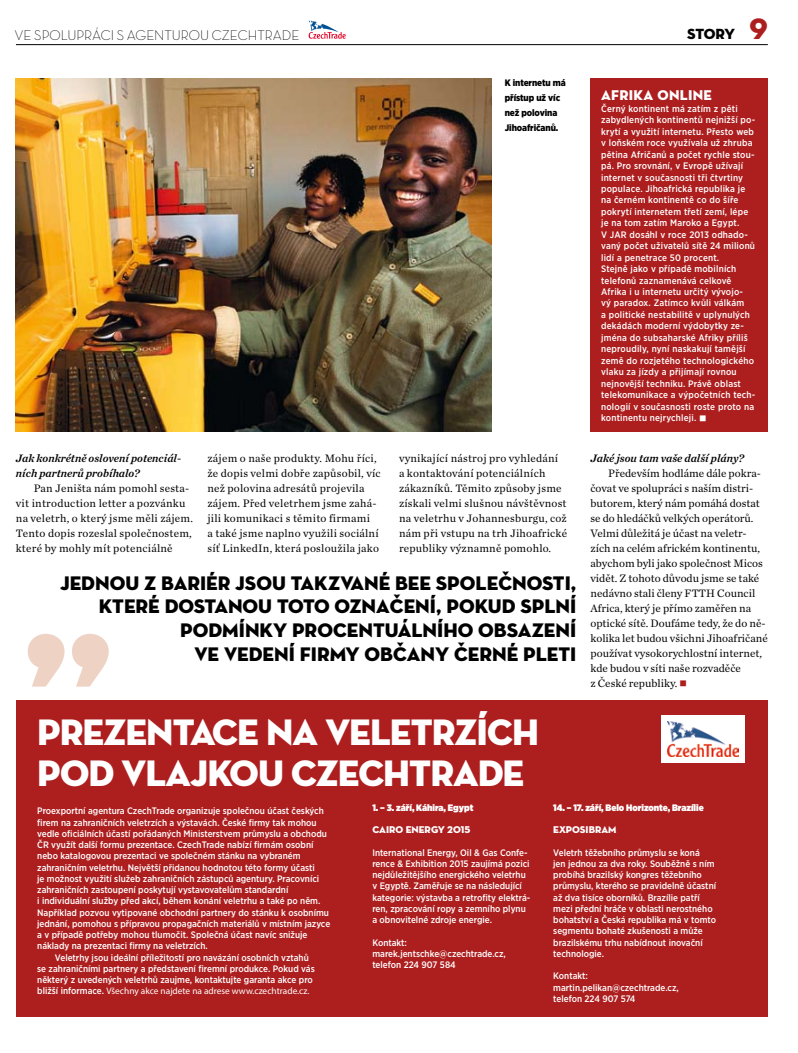
<style>
.page{position:relative;width:798px;height:1053px;background:#fff}
.page>*{position:absolute;margin:0;border:0;box-sizing:border-box;transform-origin:0 0}
.t1{font:37.5px/41.2px "Neutra Disp Titling";letter-spacing:-.025em;color:#fff}
.t2{font:20px/23.8px "Neutra Disp Titling";color:#000;text-align:right}
.t3{font:15px "Neutra Disp Titling";color:#000}
.t4{font:14.38px "Neutra Disp Titling";letter-spacing:.02em;color:#fff}
.t5{font:14.25px "Neutra Disp Light Alt";color:#000}
.t6{font:11.25px/15px "Chronicle Text G1";letter-spacing:.02em;color:#000}
.t7{font:11.25px "Chronicle Text G1";color:#000}
.t8{font:italic 11.25px "Chronicle Text G1 Semi";color:#000}
.t9{font:10px "Neutra Disp Titling";color:#fff}
.t10{font:500 9.38px/11.2px "Gotham Narrow";color:#fff}
.t11{font:500 9.38px/11.5px "Gotham Narrow";letter-spacing:.02em;color:#fff}
.t12{font:9.38px "Myriad Pro";color:#fff}
.t13{font:900 9.38px "Gotham Narrow";color:#fff}
.t14{font:900 9.38px/15px "Gotham Narrow";letter-spacing:-.01em;color:#000}
.s1{font-size:30px;color:#ad1e1f}
.s2{color:#ad1e1f}
.s3{font-family:"Gotham Narrow";font-weight:500}
</style>
<div class="page">
<hr style="left:16px;top:44px;width:751px;height:1px;background:#000">
<div style="left:590px;top:78px;width:177px;height:353px;background:#ad1e1f"></div>
<div style="left:16px;top:700px;width:751px;height:316px;background:#ad1e1f"></div>
<div style="left:660px;top:715px;width:84px;height:47px;background:#fff"></div>
<img style="left:667px;top:721px;width:71px;height:35px">
<svg style="left:308px;top:21px;width:37px;height:18px"></svg>
<svg style="left:28px;top:633px;width:81px;height:53px"></svg>
<img style="left:16px;top:78px;width:475px;height:353px">
<p class="t5" style="left:15px;top:27px;width:286px">VE SPOLUPRÁCI S AGENTUROU CZECHTRADE</p>
<p class="t3" style="left:687px;top:25px;width:82px">STORY <span class="s1">9</span></p>
<p class="t14" style="left:504px;top:75px;width:62px">K internetu má přístup už víc než polovina<br>Jihoafričanů.</p>
<p class="t8" style="left:16px;top:449px;width:166px">Jak konkrétně oslovení potenciál-</p>
<p class="t8" style="left:16px;top:464px;width:125px">ních partnerů probíhalo?</p>
<p class="t6" style="left:34px;top:479px;width:157px">Pan Jeništa nám pomohl sesta-</p>
<p class="t6" style="left:16px;top:494px;width:171px">vit introduction letter a pozvánku</p>
<p class="t6" style="left:16px;top:509px;width:178px">na veletrh, o který jsme měli zájem.</p>
<p class="t6" style="left:16px;top:524px;width:177px">Tento dopis rozeslal společnostem,</p>
<p class="t6" style="left:16px;top:539px;width:158px">které by mohly mít potenciálně</p>
<p class="t6" style="left:207px;top:449px;width:175px">zájem o naše produkty. Mohu říci, že dopis velmi dobře zapůsobil, víc než polovina adresátů projevila zájem. Před veletrhem jsme zahá&shy;jili komunikaci s těmito firmami<br>a také jsme naplno využili sociální síť LinkedIn, která posloužila jako</p>
<p class="t6" style="left:399px;top:449px;width:170px">vynikající nástroj pro vyhledání<br>a kontaktování potenciálních zákazníků. Těmito způsoby jsme získali velmi slušnou návštěvnost na veletrhu v Johannesburgu, což nám při vstupu na trh Jihoafrické republiky významně pomohlo.</p>
<p class="t2" style="left:99px;top:571px;width:478px">SPOLEČNOSTI,<br>KTERÉ DOSTANOU TOTO OZNAČENÍ, POKUD SPLNÍ<br>PODMÍNKY PROCENTUÁLNÍHO OBSAZENÍ<br>VE VEDENÍ FIRMY OBČANY ČERNÉ PLETI</p>
<p class="t2" style="left:60px;top:571px;width:348px">JEDNOU Z BARIÉR JSOU TAKZVANÉ BEE</p>
<p class="t4" style="left:601px;top:86px;width:112px">AFRIKA ONLINE</p>
<p class="t11" style="left:601px;top:103px;width:156px">Černý kontinent má zatím z pěti zabydlených kontinentů nejnižší po&shy;krytí a využití internetu. Přesto web v loňském roce využívala už zhruba pětina Afričanů a počet rychle stou&shy;pá. Pro srovnání, v Evropě užívají internet v současnosti tři čtvrtiny populace. Jihoafrická republika je na černém kontinentě co do šíře pokrytí internetem třetí zemí, lépe je na tom zatím Maroko a Egypt.<br>V JAR dosáhl v roce 2013 odhado&shy;vaný počet uživatelů sítě 24 milionů lidí a penetrace 50 procent.<br>Stejně jako v případě mobilních telefonů zaznamenává celkově Afrika i u internetu určitý vývojo-<br>vý paradox. Zatímco kvůli válkám<br>a politické nestabilitě v uplynulých dekádách moderní výdobytky ze&shy;jména do subsaharské Afriky příliš neproudily, nyní naskakují tamější země do rozjetého technologického vlaku za jízdy a přijímají rovnou nejnovější techniku. Právě oblast telekomunikace a výpočetních tech&shy;nologií v současnosti roste proto na kontinentu nejrychleji. ■</p>
<p class="t8" style="left:590px;top:449px;width:155px">Jaké jsou tam vaše další plány?</p>
<p class="t7" style="left:608px;top:464px;width:154px">Především hodláme dále pokra-</p>
<p class="t7" style="left:590px;top:479px;width:164px">čovat ve spolupráci s naším distri-</p>
<p class="t7" style="left:590px;top:494px;width:171px">butorem, který nám pomáhá dostat</p>
<p class="t7" style="left:590px;top:509px;width:164px">se do hledáčků velkých operátorů.</p>
<p class="t7" style="left:590px;top:524px;width:158px">Velmi důležitá je účast na veletr-</p>
<p class="t7" style="left:590px;top:539px;width:171px">zích na celém africkém kontinentu,</p>
<p class="t7" style="left:590px;top:554px;width:174px">abychom byli jako společnost Micos</p>
<p class="t7" style="left:590px;top:569px;width:170px">vidět. Z tohoto důvodu jsme se také</p>
<p class="t7" style="left:590px;top:584px;width:166px">nedávno stali členy FTTH Council</p>
<p class="t7" style="left:590px;top:599px;width:162px">Africa, který je přímo zaměřen na</p>
<p class="t7" style="left:590px;top:614px;width:176px">optické sítě. Doufáme tedy, že do ně-</p>
<p class="t7" style="left:590px;top:629px;width:179px">kolika let budou všichni Jihoafričané</p>
<p class="t7" style="left:590px;top:644px;width:173px">používat vysokorychlostní internet,</p>
<p class="t7" style="left:590px;top:659px;width:152px">kde budou v síti naše rozvaděče</p>
<p class="t7" style="left:590px;top:674px;width:98px">z České republiky. <span class="s2">■</span></p>
<p class="t1" style="left:37px;top:711px;width:503px">PREZENTACE NA VELETRZÍCH<br>POD VLAJKOU CZECHTRADE</p>
<p class="t10" style="left:37px;top:805px;width:288px">Proexportní agentura CzechTrade organizuje společnou účast českých</p>
<p class="t10" style="left:37px;top:816px;width:281px">firem na zahraničních veletrzích a výstavách. České firmy tak mohou</p>
<p class="t10" style="left:37px;top:827px;width:291px">vedle oficiálních účastí pořádaných Ministerstvem průmyslu a obchodu</p>
<p class="t10" style="left:37px;top:839px;width:278px">ČR využít další formu prezentace. CzechTrade nabízí firmám osobní</p>
<p class="t10" style="left:37px;top:850px;width:265px">nebo katalogovou prezentaci ve společném stánku na vybraném</p>
<p class="t10" style="left:37px;top:861px;width:279px">zahraničním veletrhu. Největší přidanou hodnotou této formy účasti</p>
<p class="t10" style="left:37px;top:872px;width:283px">je možnost využití služeb zahraničních zástupců agentury. Pracovníci</p>
<p class="t10" style="left:37px;top:884px;width:252px">zahraničních zastoupení poskytují vystavovatelům standardní</p>
<p class="t10" style="left:37px;top:895px;width:284px">i individuální služby před akcí, během konání veletrhu a také po něm.</p>
<p class="t10" style="left:37px;top:906px;width:293px">Například pozvou vytipované obchodní partnery do stánku k osobnímu</p>
<p class="t10" style="left:37px;top:917px;width:294px">jednání, pomohou s přípravou propagačních materiálů v místním jazyce</p>
<p class="t10" style="left:37px;top:929px;width:271px">a v případě potřeby mohou tlumočit. Společná účast navíc snižuje</p>
<p class="t10" style="left:37px;top:940px;width:172px">náklady na prezentaci firmy na veletrzích.</p>
<p class="t10" style="left:55px;top:951px;width:255px">Veletrhy jsou ideální příležitostí pro navázání osobních vztahů</p>
<p class="t10" style="left:37px;top:962px;width:279px">se zahraničními partnery a představení firemní produkce. Pokud vás</p>
<p class="t10" style="left:37px;top:974px;width:277px">některý z uvedených veletrhů zaujme, kontaktujte garanta akce pro</p>
<p class="t12" style="left:37px;top:985px;width:273px"><span class="s3">bližší informace.</span> Všechny akce najdete na adrese www.czechtrade.cz.</p>
<p class="t13" style="left:372px;top:800px;width:102px">1. – 3. září, Káhira, Egypt</p>
<p class="t9" style="left:372px;top:823px;width:21px">CAIRO</p>
<p class="t9" style="left:405px;top:823px;width:8px">ENER</p>
<p class="t9" style="left:431px;top:823px;width:41px">GY 2015</p>
<p class="t10" style="left:372px;top:846px;width:159px">International Energy, Oil &amp; Gas Confe&shy;rence &amp; Exhibition 2015 zaujímá pozici nejdůležitějšího energického veletrhu v Egyptě. Zaměřuje se na následující kategorie: výstavba a retrofity elektrá&shy;ren, zpracování ropy a zemního plynu a obnovitelné zdroje energie.</p>
<p class="t10" style="left:372px;top:936px;width:135px">Kontakt: marek.jentschke@czechtrade.cz, telefon 224 907 584</p>
<p class="t13" style="left:553px;top:800px;width:152px">14. – 17. září, Belo Horizonte, Brazílie</p>
<p class="t9" style="left:553px;top:823px;width:64px">EXPOSIBRAM</p>
<p class="t10" style="left:553px;top:846px;width:164px">Veletrh těžebního průmyslu se koná<br>jen jednou za dva roky. Souběžně s ním probíhá brazilský kongres těžebního průmyslu, kterého se pravidelně účastní až dva tisíce oborníků. Brazílie patří mezi přední hráče v oblasti nerostného bohatství a Česká republika má v tomto segmentu bohaté zkušenosti a může brazilskému trhu nabídnout inovační technologie.</p>
<p class="t10" style="left:553px;top:970px;width:127px">Kontakt: martin.pelikan@czechtrade.cz, telefon 224 907 574</p>
</div>
